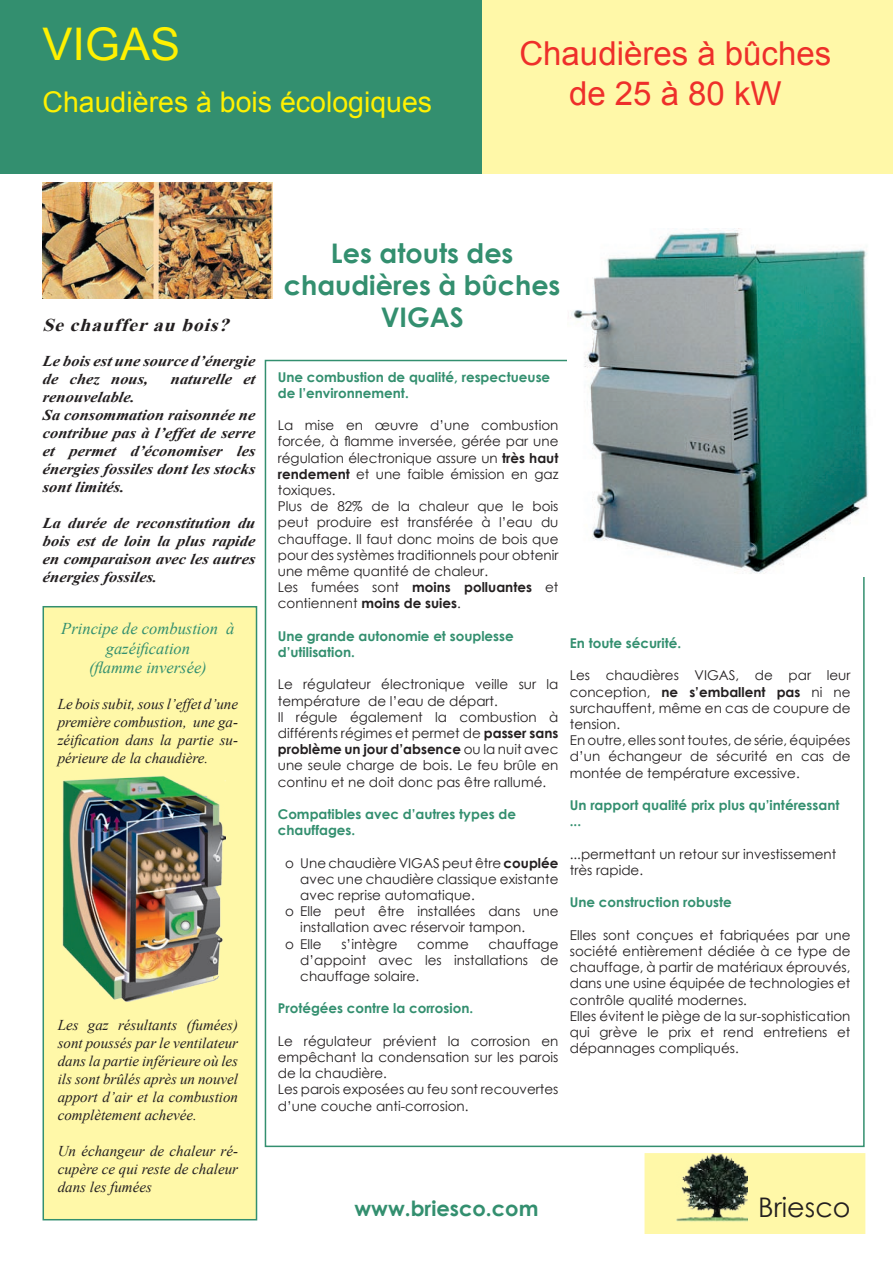
<style>
.page{position:relative;width:893px;height:1263px;background:#fff}
.page>*{position:absolute;margin:0;border:0;box-sizing:border-box;transform-origin:0 0}
.t1{font:45px "Arial";color:#fff101}
.t2{font:33px/39.6px "Arial";color:#ee2f2a;text-align:center}
.t3{font:28.5px "Arial";color:#fff101}
.t4{font:700 27px/32.4px "Century Gothic";color:#338f6f;text-align:center}
.t5{font:27px "Century Gothic";color:#231f20}
.t6{font:700 21px "Century Gothic";color:#338f6f}
.t7{font:italic 700 18px "Times New Roman";color:#231f20;scale:1.1 1}
.t8{font:italic 16.5px/19.8px "Times New Roman";color:#338f6f;text-align:center}
.t9{font:italic 15px/18px "Times New Roman";color:#231f20;text-align:justify}
.t10{font:italic 700 15px/18px "Times New Roman";color:#231f20;scale:1.1 1}
.t11{font:13.5px/16.2px "Century Gothic";color:#231f20}
.t12{font:700 13.5px/16.2px "Century Gothic";color:#338f6f}
.s1{font-weight:700}
</style>
<div class="page">
<div style="left:645px;top:1154px;width:220px;height:79px;background:#fff8a8"></div>
<div style="left:644px;top:1153px;width:221px;height:81px;border:2px solid #fff8a8"></div>
<img style="left:571px;top:229px;width:297px;height:345px">
<img style="left:43px;top:183px;width:230px;height:115px">
<div style="left:482px;top:18px;width:411px;height:155px;background:#fff8a8"></div>
<div style="left:0;top:18px;width:482px;height:156px;background:#338f6f"></div>
<div style="left:43px;top:607px;width:213px;height:613px;background:#fff8a8"></div>
<div style="left:43px;top:606px;width:214px;height:614px;border:2px solid #338f6f"></div>
<img style="left:63px;top:776px;width:162px;height:226px">
<img style="left:677px;top:1153px;width:70px;height:69px">
<div style="left:482px;top:0;width:411px;height:156px;background:#fff8a8"></div>
<div style="left:0;top:0;width:482px;height:156px;background:#338f6f"></div>
<h1 class="t1" style="left:43px;top:14px;width:139px">VIGAS</h1>
<h3 class="t3" style="left:43px;top:83px;width:391px">Chaudières à bois écologiques</h3>
<h1 class="t1" style="left:43px;top:32px;width:139px">VIGAS</h1>
<h3 class="t3" style="left:43px;top:101px;width:391px">Chaudières à bois écologiques</h3>
<h2 class="t2" style="left:519px;top:34px;width:313px">Chaudières à bûches de 25 à 80 kW</h2>
<h2 class="t2" style="left:519px;top:52px;width:313px">Chaudières à bûches de 25 à 80 kW</h2>
<h3 class="t7" style="left:43px;top:313px;width:177px">Sechaufferau bois?</h3>
<p class="t10" style="left:43px;top:351px;width:196px">Le bois est une source d’énergie de chez nous,</p>
<p class="t10" style="left:171px;top:369px;width:78px">naturelle et</p>
<p class="t10" style="left:43px;top:387px;width:196px">renouvelable.<br>Sa consommation raisonnée ne contribue pas à l’effet de serre et permet d’économiser les énergies fossiles dont les stocks sont limités.</p>
<p class="t10" style="left:43px;top:513px;width:196px;text-align:justify">La durée de reconstitution du bois est de loin la plus rapide en comparaison avec les autres énergies fossiles.</p>
<p class="t8" style="left:61px;top:618px;width:175px">Principe de combustion à gazéification<br>(flamme inversée)</p>
<p class="t9" style="left:58px;top:695px;width:182px">Le bois subit, sous l’effet d’une première combustion, une ga&shy;zéification dans la partie su&shy;périeure de la chaudière.</p>
<p class="t9" style="left:58px;top:1015px;width:182px">Les gaz résultants (fumées) sont poussés par le ventilateur dans la partie inférieure où les ils sont brûlés après un nouvel apport d’air et la combustion complètement achevée.</p>
<p class="t9" style="left:58px;top:1141px;width:182px">Un échangeur de chaleur ré&shy;cupère ce qui reste de chaleur dans les fumées</p>
<h3 class="t4" style="left:284px;top:235px;width:278px">Les atouts des chaudières à bûches<br>VIGAS</h3>
<p class="t12" style="left:278px;top:368px;width:274px">Une combustion de qualité, respectueuse de l’environnement.</p>
<p class="t11" style="left:278px;top:417px;width:282px">La mise en œuvre d’une combustion forcée, à flamme inversée, gérée par une régulation électronique assure un <span class="s1">très haut rendement</span> et une faible émission en gaz toxiques.<br>Plus de 82% de la chaleur que le bois peut produire est transférée à l’eau du chauffage. Il faut donc moins de bois que pour des systèmes traditionnels pour obtenir une même quantité de chaleur.<br>Les fumées sont <span class="s1">moins polluantes</span> et contiennent <span class="s1">moins de suies</span>.</p>
<p class="t12" style="left:278px;top:627px;width:237px">Une grande autonomie et souplesse d’utilisation.</p>
<p class="t11" style="left:278px;top:676px;width:282px">Le régulateur électronique veille sur la température de l’eau de départ.<br>Il régule également la combustion à différents régimes et permet de <span class="s1">passer sans problème un jour d’absence</span> ou la nuit avec une seule charge de bois. Le feu brûle en continu et ne doit donc pas être rallumé.</p>
<p class="t12" style="left:278px;top:805px;width:240px">Compatibles avec d’autres types de chauffages.</p>
<p class="t11" style="left:285px;top:854px;width:275px">o Une chaudière VIGAS peut être <span class="s1">couplée</span></p>
<p class="t11" style="left:300px;top:870px;width:260px">avec une chaudière classique existante</p>
<p class="t11" style="left:300px;top:887px;width:176px">avec reprise automatique.</p>
<p class="t11" style="left:285px;top:903px;width:275px">o Elle peut être installées dans une</p>
<p class="t11" style="left:300px;top:919px;width:226px">installation avec réservoir tampon.</p>
<p class="t11" style="left:285px;top:935px;width:38px">o Elle</p>
<p class="t11" style="left:341px;top:935px;width:58px">s’intègre</p>
<p class="t11" style="left:417px;top:935px;width:53px">comme</p>
<p class="t11" style="left:300px;top:935px;width:260px;text-align:justify;text-indent:188px">chauffage d’appoint avec les installations de chauffage solaire.</p>
<p class="t12" style="left:278px;top:1000px;width:197px">Protégées contre la corrosion.</p>
<p class="t11" style="left:278px;top:1032px;width:282px">Le régulateur prévient la corrosion en empêchant la condensation sur les parois de la chaudière.<br>Les parois exposées au feu sont recouvertes d’une couche anti-corrosion.</p>
<p class="t12" style="left:570px;top:634px;width:113px">En toute sécurité.</p>
<p class="t11" style="left:570px;top:667px;width:282px">Les chaudières VIGAS, de par leur conception, <span class="s1">ne s’emballent pas</span> ni ne surchauffent, même en cas de coupure de tension.<br>En outre, elles sont toutes, de série, équipées d’un échangeur de sécurité en cas de montée de température excessive.</p>
<p class="t12" style="left:570px;top:796px;width:271px">Un rapport qualité prix plus qu’intéressant ...</p>
<p class="t11" style="left:570px;top:845px;width:268px">...permettant un retour sur investissement très rapide.</p>
<p class="t12" style="left:570px;top:894px;width:163px">Une construction robuste</p>
<p class="t11" style="left:570px;top:926px;width:282px">Elles sont conçues et fabriquées par une société entièrement dédiée à ce type de chauffage, à partir de matériaux éprouvés, dans une usine équipée de technologies et contrôle qualité modernes.<br>Elles évitent le piège de la sur-sophistication qui grève le prix et rend entretiens et dépannages compliqués.</p>
<h3 class="t6" style="left:354px;top:1192px;width:185px">www.briesco.com</h3>
<h3 class="t5" style="left:758px;top:1189px;width:94px">Briesco</h3>
</div>
